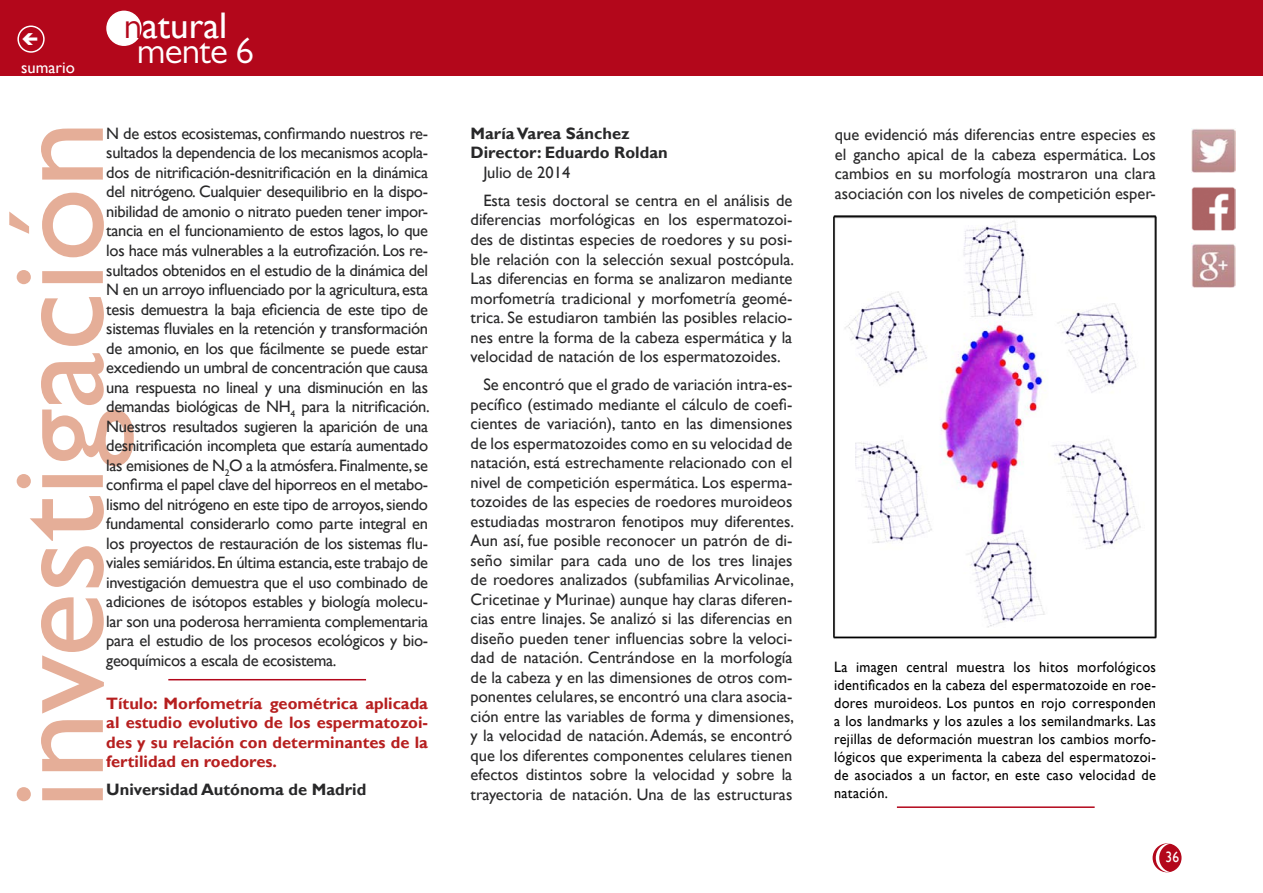
<style>
.page{position:relative;width:1263px;height:893px;background:#fff}
.page>*{position:absolute;margin:0;border:0;box-sizing:border-box;transform-origin:0 0}
.t1{font:135px "Gill Sans";color:#e5ae98}
.t2{font:37.05px "Gill Sans";color:#fff}
.t3{font:37.05px "Gill Sans MT Pro";letter-spacing:-.02em;color:#fff}
.t4{font:16.5px/19.5px "Gill Sans";color:#282829;text-align:justify}
.t5{font:700 16.5px/19.5px "Gill Sans";color:#b61f1f;text-align:justify}
.t6{font:700 16.5px/19.5px "Gill Sans";color:#282829}
.t7{font:16.5px "Gill Sans";color:#fff}
.t8{font:15px/18px "Gill Sans";letter-spacing:.02em;color:#000;text-align:justify;scale:.95 1}
.t9{font:15px "Gill Sans";color:#fff;scale:.9 1}
.s1{font-family:"Gill Sans MT Pro";color:#b3071b}
</style>
<div class="page">
<div style="left:1153px;top:844px;width:28px;height:28px;background:#b3071b;border-radius:50%"></div>
<div style="left:1152px;top:843px;width:29px;height:29px;border:2px solid #b3071b;border-radius:50%"></div>
<div style="left:0;top:0;width:1263px;height:76px;background:#b3071b"></div>
<div style="left:107px;top:11px;width:34px;height:34px;background:#fff;border-radius:50%"></div>
<div style="left:106px;top:11px;width:36px;height:35px;border:2px solid #fff;border-radius:50%"></div>
<svg style="left:1156px;top:843px;width:15px;height:29px"></svg>
<div style="left:17px;top:26px;width:28px;height:27px;border:2px solid #fff;border-radius:50%"></div>
<img style="left:1191px;top:187px;width:44px;height:43px">
<img style="left:1191px;top:129px;width:44px;height:44px">
<img style="left:1191px;top:244px;width:44px;height:44px">
<hr style="left:897px;top:806px;width:198px;height:2px;background:#b3071b">
<img style="left:833px;top:215px;width:324px;height:424px">
<hr style="left:168px;top:679px;width:198px;height:1px;background:#b3071b">
<p class="t7" style="left:21px;top:58px;width:55px">sumario</p>
<h2 class="t2" style="left:124px;top:4px;width:105px"><span class="s1">n</span>atural</h2>
<h2 class="t3" style="left:137px;top:28px;width:119px">mente 6</h2>
<p class="t4" style="left:106px;top:124px;width:325px">N de estos ecosistemas, confirmando nuestros re&shy;sultados la dependencia de los mecanismos acopla&shy;dos de nitrificación-desnitrificación en la dinámica del nitrógeno. Cualquier desequilibrio en la dispo&shy;nibilidad de amonio o nitrato pueden tener impor&shy;tancia en el funcionamiento de estos lagos, lo que los hace más vulnerables a la eutrofización. Los re&shy;sultados obtenidos en el estudio de la dinámica del N en un arroyo influenciado por la agricultura, esta tesis demuestra la baja eficiencia de este tipo de sistemas fluviales en la retención y transformación de amonio, en los que fácilmente se puede estar excediendo un umbral de concentración que causa una respuesta no lineal y una disminución en las demandas biológicas de NH<sub>4</sub> para la nitrificación.<br>Nuestros resultados sugieren la aparición de una desnitrificación incompleta que estaría aumentado las emisiones de N<sub>2</sub>O a la atmósfera. Finalmente, se confirma el papel clave del hiporreos en el metabo&shy;lismo del nitrógeno en este tipo de arroyos, siendo fundamental considerarlo como parte integral en los proyectos de restauración de los sistemas flu&shy;viales semiáridos. En última estancia, este trabajo de investigación demuestra que el uso combinado de adiciones de isótopos estables y biología molecu&shy;lar son una poderosa herramienta complementaria para el estudio de los procesos ecológicos y bio&shy;geoquímicos a escala de ecosistema.</p>
<p class="t4" style="left:835px;top:125px;width:323px">que evidenció más diferencias entre especies es el gancho apical de la cabeza espermática. Los cambios en su morfología mostraron una clara asociación con los niveles de competición esper-</p>
<p class="t6" style="left:471px;top:124px;width:199px">María Varea Sánchez<br>Director: Eduardo Roldan</p>
<p class="t4" style="left:483px;top:159px;width:310px;line-height:28px">Julio de 2014<br>Esta tesis doctoral se centra en el análisis de</p>
<p class="t4" style="left:471px;top:210px;width:325px">diferencias morfológicas en los espermatozoi&shy;des de distintas especies de roedores y su posi&shy;ble relación con la selección sexual postcópula.<br>Las diferencias en forma se analizaron mediante morfometría tradicional y morfometría geomé&shy;trica. Se estudiaron también las posibles relacio&shy;nes entre la forma de la cabeza espermática y la velocidad de natación de los espermatozoides.</p>
<p class="t4" style="left:471px;top:375px;width:325px;text-indent:13px">Se encontró que el grado de variación intra-es&shy;pecífico (estimado mediante el cálculo de coefi&shy;cientes de variación), tanto en las dimensiones de los espermatozoides como en su velocidad de natación, está estrechamente relacionado con el nivel de competición espermática. Los esperma&shy;tozoides de las especies de roedores muroideos estudiadas mostraron fenotipos muy diferentes.<br>Aun así, fue posible reconocer un patrón de di&shy;seño similar para cada uno de los tres linajes de roedores analizados (subfamilias Arvicolinae, Cricetinae y Murinae) aunque hay claras diferen&shy;cias entre linajes. Se analizó si las diferencias en diseño pueden tener influencias sobre la veloci&shy;dad de natación. Centrándose en la morfología de la cabeza y en las dimensiones de otros com&shy;ponentes celulares, se encontró una clara asocia&shy;ción entre las variables de forma y dimensiones, y la velocidad de natación. Además, se encontró que los diferentes componentes celulares tienen efectos distintos sobre la velocidad y sobre la trayectoria de natación. Una de las estructuras</p>
<h1 class="t1" style="left:-21px;top:809px;width:690px;rotate:-90deg">investigación</h1>
<p class="t8" style="left:834px;top:658px;width:340px">La imagen central muestra los hitos morfológicos identificados en la cabeza del espermatozoide en roe&shy;dores muroideos. Los puntos en rojo corresponden a los landmarks y los azules a los semilandmarks. Las rejillas de deformación muestran los cambios morfo&shy;lógicos que experimenta la cabeza del espermatozoi&shy;de asociados a un factor, en este caso velocidad de</p>
<p class="t5" style="left:106px;top:694px;width:323px">Título: Morfometría geométrica aplicada al estudio evolutivo de los espermatozoi&shy;des y su relación con determinantes de la fertilidad en roedores.</p>
<p class="t6" style="left:106px;top:780px;width:262px">Universidad Autónoma de Madrid</p>
<p class="t8" style="left:834px;top:784px;width:58px">natación.</p>
<p class="t9" style="left:1165px;top:849px;width:16px">36</p>
</div>
